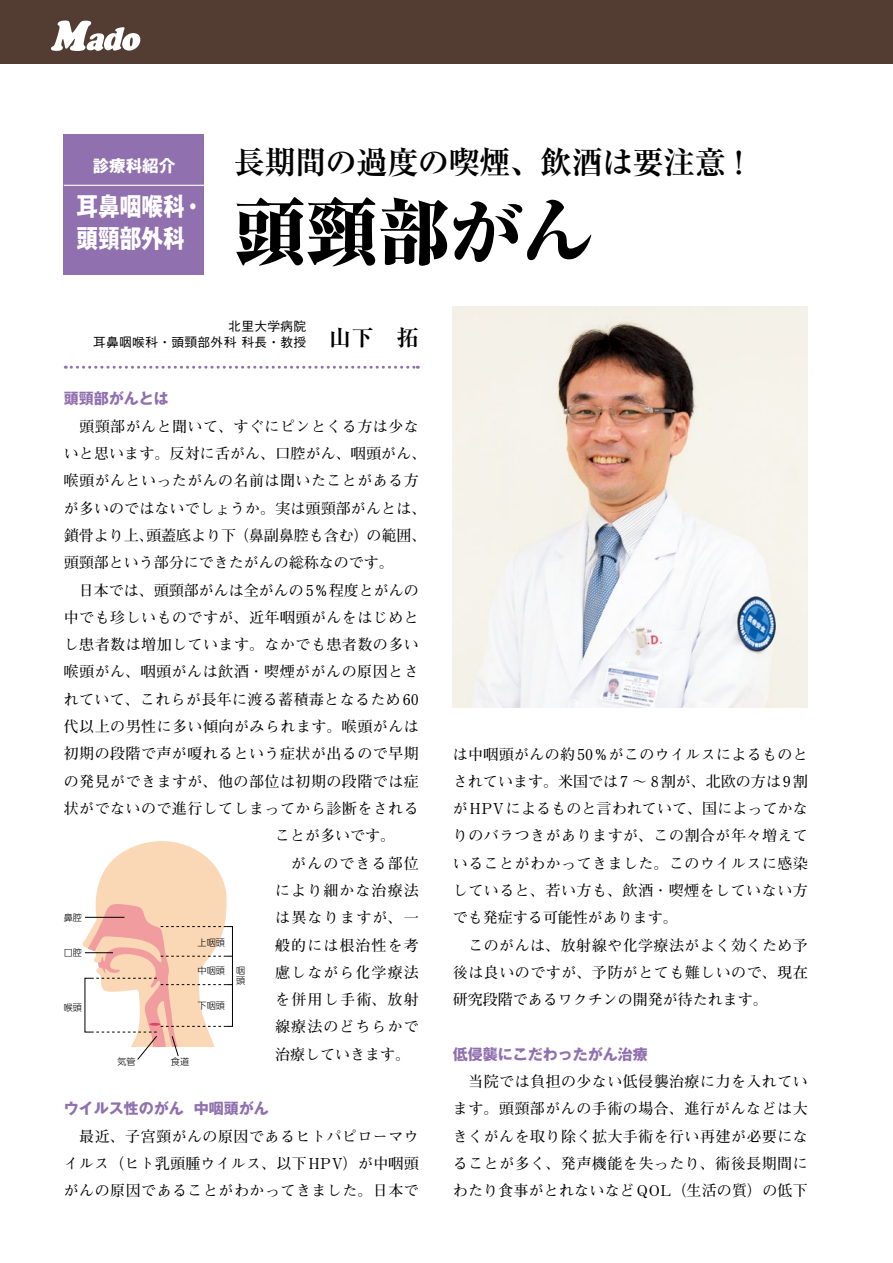
<style>
.page{position:relative;width:893px;height:1263px;background:#fff}
.page>*{position:absolute;margin:0;border:0;box-sizing:border-box;transform-origin:0 0}
.t1{font:800 expanded 72px "Ryumin Pro";color:#000}
.t2{font:700 31.5px "Ryumin Pro";letter-spacing:-.025em;color:#000}
.t3{font:700 25.5px/31.5px "Gothic MB101 Pro";color:#fff;scale:.85 1}
.t4{font:700 16.5px "Gothic MB101 Pro";color:#fff}
.t5{font:700 15px/27.3px "Futo Min A101 Pro";letter-spacing:.03em;color:#000;text-align:justify}
.t6{font:700 15px "Futo Min A101 Pro";color:#000}
.t7{font:700 15px "Futo Min A101 Pro";letter-spacing:.01em;color:#000}
.t8{font:700 15px "Futo Min A101 Pro";letter-spacing:.07em;color:#000}
.t9{font:700 15px "Gothic MB101 Pro";color:#9070af}
.t10{font:700 15px "Futo Min A101 Pro";letter-spacing:.085em;color:#000}
.t11{font:500 12.75px/16.5px "Gothic BBB Pro";letter-spacing:.025em;color:#000}
.t12{font:300 9.15px/9.1px "UD Shin Go Pro";color:#000}
.s1{font-family:"Ryumin Pro";font-weight:700;font-size:22.5px}
</style>
<div class="page">
<svg style="left:65px;top:366px;width:353px;height:3px"></svg>
<div style="left:64px;top:134px;width:140px;height:140px;background:#9070af"></div>
<hr style="left:64px;top:185px;width:140px;height:1px;background:#fff">
<img style="left:453px;top:306px;width:355px;height:401px">
<div style="left:0;top:0;width:893px;height:64px;background:#533c32"></div>
<svg style="left:51px;top:20px;width:89px;height:31px"></svg>
<div style="left:226px;top:926px;width:7px;height:101px;border:1px solid #000"></div>
<svg style="left:82px;top:841px;width:150px;height:219px"></svg>
<h2 class="t2" style="left:233px;top:137px;width:522px">長期間の過度の喫煙、飲酒は要注意！</h2>
<p class="t4" style="left:93px;top:152px;width:84px">診療科紹介</p>
<h3 class="t3" style="left:77px;top:187px;width:151px">耳鼻咽喉科・頭頸部外科</h3>
<h1 class="t1" style="left:234px;top:175px;width:362px">頭頸部がん</h1>
<p class="t11" style="left:93px;top:316px;width:327px;text-indent:135px">北里大学病院<br>耳鼻咽喉科・頭頸部外科 科長・教授 <span class="s1">山下　拓</span></p>
<p class="t9" style="left:64px;top:386px;width:107px">頭頸部がんとは</p>
<p class="t5" style="left:64px;top:411px;width:357px">　頭頸部がんと聞いて、すぐにピンとくる方は少な</p>
<p class="t7" style="left:64px;top:442px;width:364px">いと思います。反対に舌がん、口腔がん、咽頭がん、</p>
<p class="t5" style="left:64px;top:465px;width:356px">喉頭がんといったがんの名前は聞いたことがある方</p>
<p class="t7" style="left:64px;top:496px;width:364px">が多いのではないでしょうか。実は頭頸部がんとは、</p>
<p class="t6" style="left:64px;top:524px;width:364px">鎖骨より上、頭蓋底より下（鼻副鼻腔も含む）の範囲、</p>
<p class="t6" style="left:64px;top:551px;width:332px">頭頸部という部分にできたがんの総称なのです。</p>
<p class="t6" style="left:64px;top:578px;width:356px">　日本では、頭頸部がんは全がんの 5％程度とがんの</p>
<p class="t5" style="left:64px;top:602px;width:357px">中でも珍しいものですが、近年咽頭がんをはじめと</p>
<p class="t5" style="left:64px;top:629px;width:357px">し患者数は増加しています。なかでも患者数の多い</p>
<p class="t5" style="left:64px;top:656px;width:356px">喉頭がん、咽頭がんは飲酒・喫煙ががんの原因とさ</p>
<p class="t5" style="left:64px;top:684px;width:357px">れていて、これらが長年に渡る蓄積毒となるため 60</p>
<p class="t5" style="left:64px;top:711px;width:357px">代以上の男性に多い傾向がみられます。喉頭がんは</p>
<p class="t5" style="left:64px;top:738px;width:356px">初期の段階で声が嗄れるという症状が出るので早期</p>
<p class="t5" style="left:64px;top:765px;width:357px">の発見ができますが、他の部位は初期の段階では症</p>
<p class="t5" style="left:64px;top:793px;width:356px">状がでないので進行してしまってから診断をされる</p>
<p class="t6" style="left:275px;top:824px;width:121px">ことが多いです。</p>
<p class="t8" style="left:275px;top:851px;width:145px">　がんのできる部位</p>
<p class="t8" style="left:275px;top:878px;width:145px">により細かな治療法</p>
<p class="t10" style="left:275px;top:906px;width:145px">は異なりますが、一</p>
<p class="t8" style="left:275px;top:933px;width:145px">般的には根治性を考</p>
<p class="t8" style="left:275px;top:960px;width:145px">慮しながら化学療法</p>
<p class="t10" style="left:275px;top:988px;width:145px">を併用し手術、放射</p>
<p class="t8" style="left:275px;top:1015px;width:145px">線療法のどちらかで</p>
<p class="t6" style="left:275px;top:1042px;width:136px">治療していきます。</p>
<p class="t12" style="left:64px;top:912px;width:20px">鼻腔</p>
<p class="t12" style="left:64px;top:948px;width:20px">口腔</p>
<p class="t12" style="left:198px;top:937px;width:29px">上咽頭</p>
<p class="t12" style="left:198px;top:966px;width:29px">中咽頭</p>
<p class="t12" style="left:198px;top:1000px;width:29px">下咽頭</p>
<p class="t12" style="left:236px;top:966px;width:10px">咽頭</p>
<p class="t12" style="left:64px;top:1002px;width:20px">喉頭</p>
<p class="t12" style="left:118px;top:1056px;width:20px">気管</p>
<p class="t12" style="left:171px;top:1056px;width:20px">食道</p>
<p class="t9" style="left:64px;top:1096px;width:206px">ウイルス性のがん 中咽頭がん</p>
<p class="t5" style="left:64px;top:1120px;width:357px">　最近、子宮頸がんの原因であるヒトパピローマウイルス（ヒト乳頭腫ウイルス、以下 HPV）が中咽頭がんの原因であることがわかってきました。日本で</p>
<p class="t5" style="left:453px;top:738px;width:357px;text-align:left">は中咽頭がんの約 50％がこのウイルスによるものとされています。米国では 7 ～ 8割が、北欧の方は 9割が HPVによるものと言われていて、国によってかなりのバラつきがありますが、この割合が年々増えていることがわかってきました。このウイルスに感染していると、若い方も、飲酒・喫煙をしていない方でも発症する可能性があります。<br>　このがんは、放射線や化学療法がよく効くため予後は良いのですが、予防がとても難しいので、現在研究段階であるワクチンの開発が待たれます。</p>
<p class="t9" style="left:453px;top:1042px;width:196px">低侵襲にこだわったがん治療</p>
<p class="t5" style="left:453px;top:1066px;width:356px">　当院では負担の少ない低侵襲治療に力を入れています。頭頸部がんの手術の場合、進行がんなどは大きくがんを取り除く拡大手術を行い再建が必要になることが多く、発声機能を失ったり、術後長期間にわたり食事がとれないなど QOL（生活の質）の低下</p>
</div>
